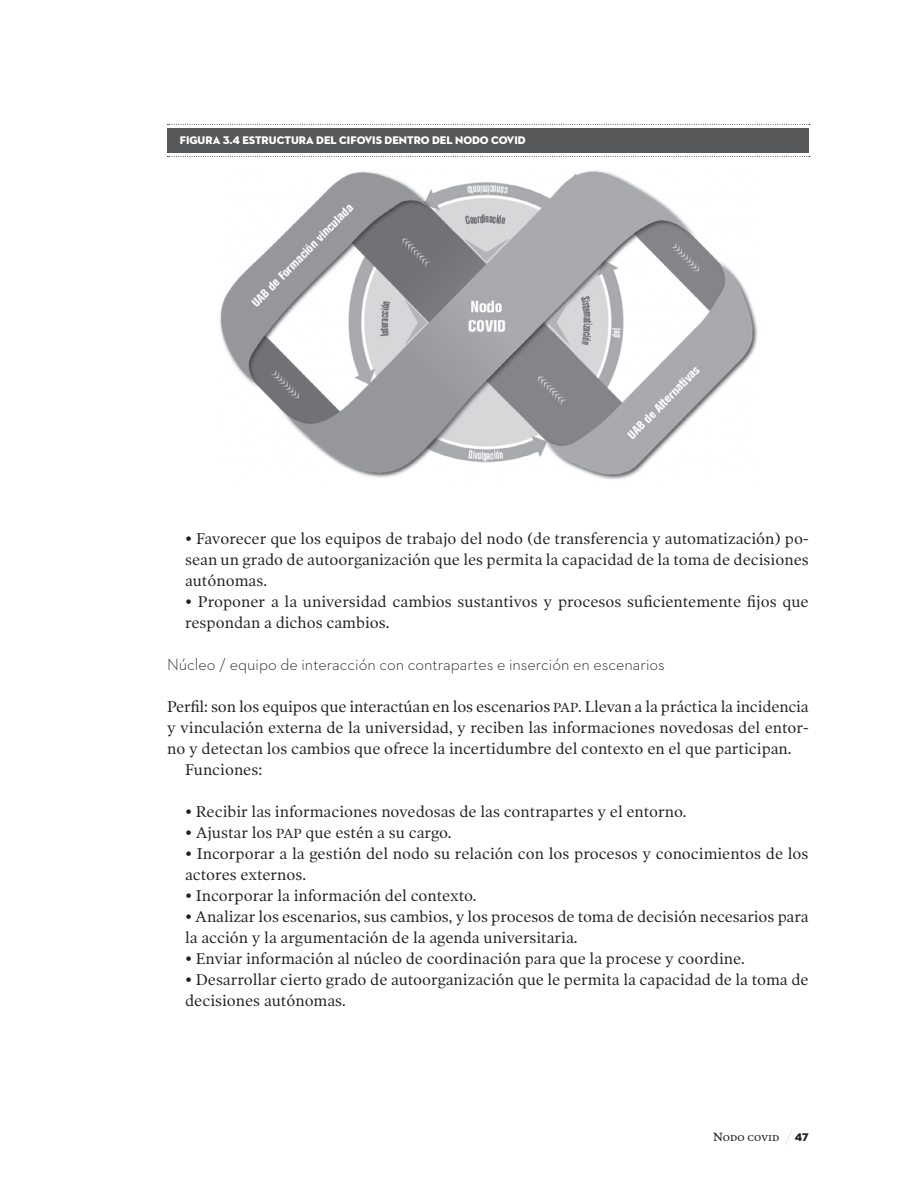
<style>
.page{position:relative;width:912px;height:1182px;background:#fff}
.page>*{position:absolute;margin:0;border:0;box-sizing:border-box;transform-origin:0 0}
.t1{font:300 16.5px "Neutraface 2 Text";color:#231f20}
.t2{font:15.75px/21px "Poynter OS Text One";color:#231f20}
.t3{font:12px "Poynter OS Text";color:#231f20}
.t4{font:11.25px "Neutraface 2 Display Titling";color:#fff}
.t5{font:11.25px "Neutraface 2 Display Titling SC850";color:#231f20}
.s1{font-family:"Poynter OS Text One Roman SC850";font-size:13.35px}
</style>
<div class="page">
<svg style="left:785px;top:1130px;width:7px;height:15px"></svg>
<div style="left:167px;top:128px;width:642px;height:24px;background:#57585a"></div>
<svg style="left:167px;top:124px;width:643px;height:1px"></svg>
<svg style="left:167px;top:156px;width:643px;height:1px"></svg>
<img style="left:219px;top:171px;width:539px;height:309px">
<p class="t4" style="left:180px;top:133px;width:347px">FIGURA 3.4 ESTRUCTURA DEL CIFOVIS DENTRO DEL NODO COVID</p>
<p class="t2" style="left:185px;top:528px;width:625px;text-align:justify">• Favorecer que los equipos de trabajo del nodo (de transferencia y automatización) po&shy;sean un grado de autoorganización que les permita la capacidad de la toma de decisiones autónomas.</p>
<p class="t2" style="left:185px;top:591px;width:625px">• Proponer a la universidad cambios sustantivos y procesos suficientemente fijos que respondan a dichos cambios.</p>
<p class="t1" style="left:167px;top:654px;width:499px">Núcleo / equipo de interacción con contrapartes e inserción en escenarios</p>
<p class="t2" style="left:167px;top:696px;width:643px">Perfil: son los equipos que interactúan en los escenarios <span class="s1">pap</span>. Llevan a la práctica la incidencia</p>
<p class="t2" style="left:167px;top:717px;width:643px">y vinculación externa de la universidad, y reciben las informaciones novedosas del entor-</p>
<p class="t2" style="left:167px;top:738px;width:626px">no y detectan los cambios que ofrece la incertidumbre del contexto en el que participan.</p>
<p class="t2" style="left:185px;top:759px;width:79px">Funciones:</p>
<p class="t2" style="left:185px;top:801px;width:503px">• Recibir las informaciones novedosas de las contrapartes y el entorno.</p>
<p class="t2" style="left:185px;top:822px;width:268px">• Ajustar los <span class="s1">pap</span> que estén a su cargo.</p>
<p class="t2" style="left:185px;top:843px;width:625px">• Incorporar a la gestión del nodo su relación con los procesos y conocimientos de los actores externos.</p>
<p class="t2" style="left:185px;top:885px;width:293px">• Incorporar la información del contexto.</p>
<p class="t2" style="left:185px;top:906px;width:625px">• Analizar los escenarios, sus cambios, y los procesos de toma de decisión necesarios para la acción y la argumentación de la agenda universitaria.</p>
<p class="t2" style="left:185px;top:948px;width:561px">• Enviar información al núcleo de coordinación para que la procese y coordine.</p>
<p class="t2" style="left:185px;top:969px;width:625px">• Desarrollar cierto grado de autoorganización que le permita la capacidad de la toma de decisiones autónomas.</p>
<p class="t3" style="left:713px;top:1130px;width:68px">Nodo covid</p>
<p class="t5" style="left:795px;top:1131px;width:15px">47</p>
</div>
